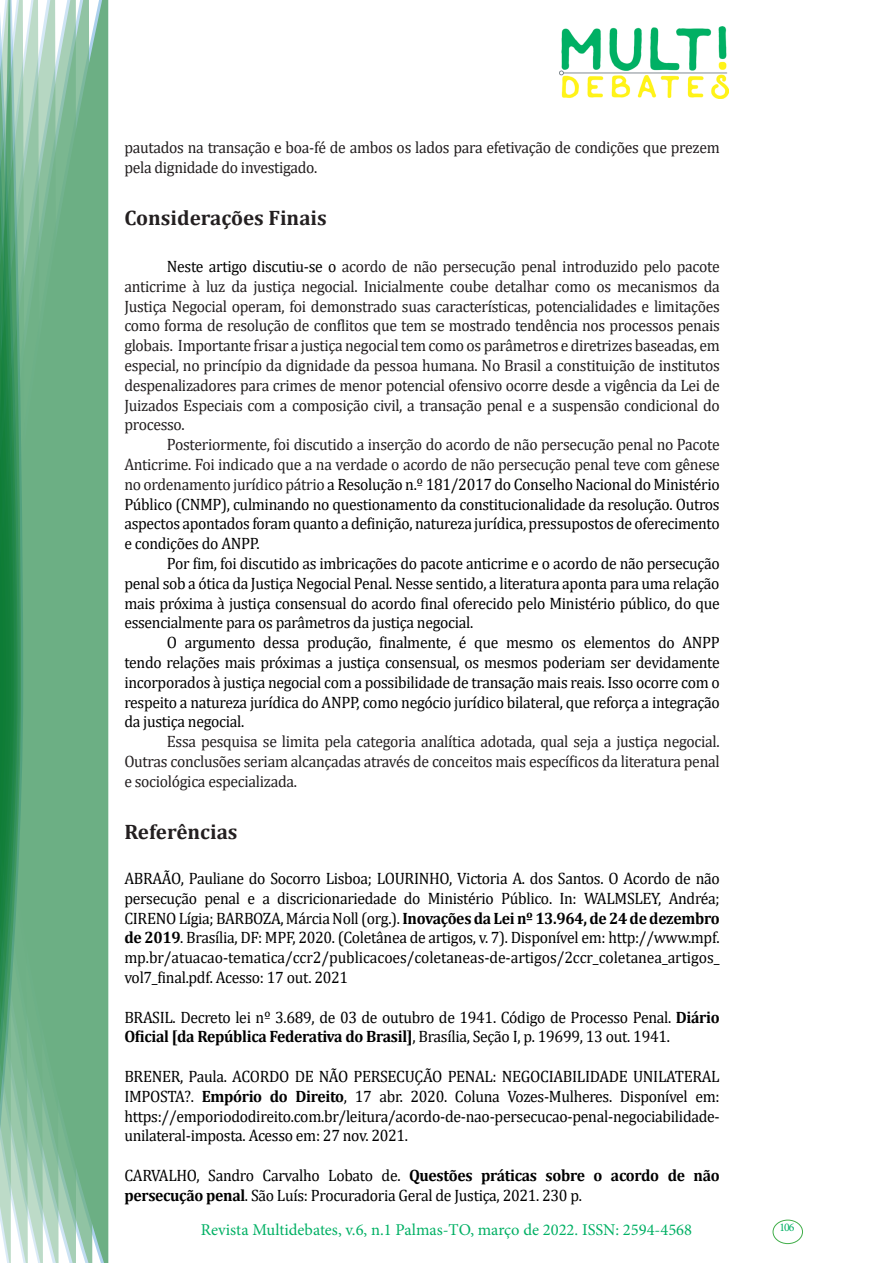
<style>
.page{position:relative;width:893px;height:1263px;background:#fff}
.page>*{position:absolute;margin:0;border:0;box-sizing:border-box;transform-origin:0 0}
.Titulo_2{font:700 21px "Cambria";color:#231f20}
.texto{font:16.5px/19.8px "Cambria";letter-spacing:-.02em;color:#000;text-align:justify;scale:.95 1}
.texto-2{font:16.5px/19.8px "Cambria";letter-spacing:-.02em;color:#231f20;text-align:justify;scale:.95 1}
.t1{font:16.5px "Minion Pro";color:#00b064}
.t2{font:11.7px "Minion Pro";color:#00b064}
.s1{color:#000}
.s2{color:#231f20}
.s3{font-weight:700}
</style>
<div class="page">
<img style="left:559px;top:26px;width:169px;height:72px">
<div style="left:95px;top:0;width:14px;height:1263px;background:#6caf84"></div>
<svg style="left:79px;top:0;width:16px;height:1263px;background:#71b289"></svg>
<svg style="left:62px;top:0;width:17px;height:1263px;background:#75b48c"></svg>
<svg style="left:45px;top:0;width:17px;height:1263px;background:#7cb792"></svg>
<svg style="left:30px;top:0;width:15px;height:1263px;background:#80ba96"></svg>
<svg style="left:0;top:0;width:30px;height:1263px;background:#61a97f"></svg>
<div style="left:772px;top:1219px;width:31px;height:25px;border:1px solid #40ae49;border-radius:50%"></div>
<p class="texto-2" style="left:124px;top:138px;width:628px">pautados na transação e boa-fé de ambos os lados para efetivação de condições que prezem pela dignidade do investigado.</p>
<p class="Titulo_2" style="left:124px;top:203px;width:204px">Considerações Finais</p>
<p class="texto-2" style="left:124px;top:256px;width:628px;text-indent:43px"><span class="s1">Neste artigo discutiu-se o</span> acordo de não persecução penal introduzido pelo pacote anticrime à luz da justiça negocial. Inicialmente coube detalhar como os mecanismos da Justiça Negocial operam, foi demonstrado suas características, potencialidades e limitações como forma de resolução de conflitos que tem se mostrado tendência nos processos penais globais. Importante frisar a justiça negocial tem como os parâmetros e diretrizes baseadas, em especial, no princípio da dignidade da pessoa humana. No Brasil a constituição de institutos despenalizadores para crimes de menor potencial ofensivo ocorre desde a vigência da Lei de Juizados Especiais com a composição civil, a transação penal e a suspensão condicional do processo.</p>
<p class="texto" style="left:124px;top:435px;width:628px;text-indent:43px"><span class="s2">Posteriormente, foi discutido a inserção do acordo de não persecução penal no Pacote Anticrime. Foi indicado que a na verdade o acordo de não persecução penal teve com gênese no ordenamento jurídico pátrio</span> a Resolução n.º 181/2017 do Conselho Nacional do Ministério Público (CNMP), culminando no questionamento da constitucionalidade da resolução. Outros aspectos apontados foram quanto a definição, natureza jurídica, pressupostos de oferecimento e condições do ANPP.</p>
<p class="texto" style="left:124px;top:553px;width:628px;text-indent:43px">Por fim, foi discutido as imbricações do pacote anticrime e o acordo de não persecução penal sob a ótica da Justiça Negocial Penal. Nesse sentido, a literatura aponta para uma relação mais próxima à justiça consensual do acordo final oferecido pelo Ministério público, do que essencialmente para os parâmetros da justiça negocial.</p>
<p class="texto" style="left:124px;top:633px;width:628px;text-indent:43px">O argumento dessa produção, finalmente, é que mesmo os elementos do ANPP tendo relações mais próximas a justiça consensual, os mesmos poderiam ser devidamente incorporados à justiça negocial com a possibilidade de transação mais reais. Isso ocorre com o respeito a natureza jurídica do ANPP, como negócio jurídico bilateral, que reforça a integração da justiça negocial.</p>
<p class="texto-2" style="left:124px;top:732px;width:628px;text-indent:43px">Essa pesquisa se limita pela categoria analítica adotada, qual seja a justiça negocial.<br>Outras conclusões seriam alcançadas através de conceitos mais específicos da literatura penal e sociológica especializada.</p>
<p class="Titulo_2" style="left:124px;top:817px;width:115px">Referências</p>
<p class="texto" style="left:124px;top:868px;width:628px">ABRAÃO, Pauliane do Socorro Lisboa; LOURINHO, Victoria A. dos Santos. O Acordo de não persecução penal e a discricionariedade do Ministério Público. In: WALMSLEY, Andréa; CIRENO Lígia; BARBOZA, Márcia Noll (org.). <span class="s3">Inovações da Lei nº 13.964, de 24 de dezembro de 2019</span>. Brasília, DF: MPF, 2020. (Coletânea de artigos, v. 7). Disponível em: http://www.mpf. mp.br/atuacao-tematica/ccr2/publicacoes/coletaneas-de-artigos/2ccr_coletanea_artigos_ vol7_final.pdf. Acesso: 17 out. 2021</p>
<p class="texto" style="left:124px;top:1007px;width:628px">BRASIL. Decreto lei nº 3.689, de 03 de outubro de 1941. Código de Processo Penal. <span class="s3">Diário<br>Oficial [da República Federativa do Brasil]</span>, Brasília, Seção I, p. 19699, 13 out. 1941.</p>
<p class="texto" style="left:124px;top:1066px;width:628px">BRENER, Paula. ACORDO DE NÃO PERSECUÇÃO PENAL: NEGOCIABILIDADE UNILATERAL IMPOSTA?. <span class="s3">Empório do Direito</span>, 17 abr. 2020. Coluna Vozes-Mulheres. Disponível em: https://emporiododireito.com.br/leitura/acordo-de-nao-persecucao-penal-negociabilidade&shy;unilateral-imposta. Acesso em: 27 nov. 2021.</p>
<p class="texto" style="left:124px;top:1165px;width:628px">CARVALHO, Sandro Carvalho Lobato de. <span class="s3">Questões práticas sobre o acordo de não persecução penal</span>. São Luís: Procuradoria Geral de Justiça, 2021. 230 p.</p>
<p class="t1" style="left:201px;top:1218px;width:493px">Revista Multidebates, v.6, n.1 Palmas-TO, março de 2022. ISSN: 2594-4568</p>
<p class="t2" style="left:779px;top:1219px;width:16px">106</p>
</div>
